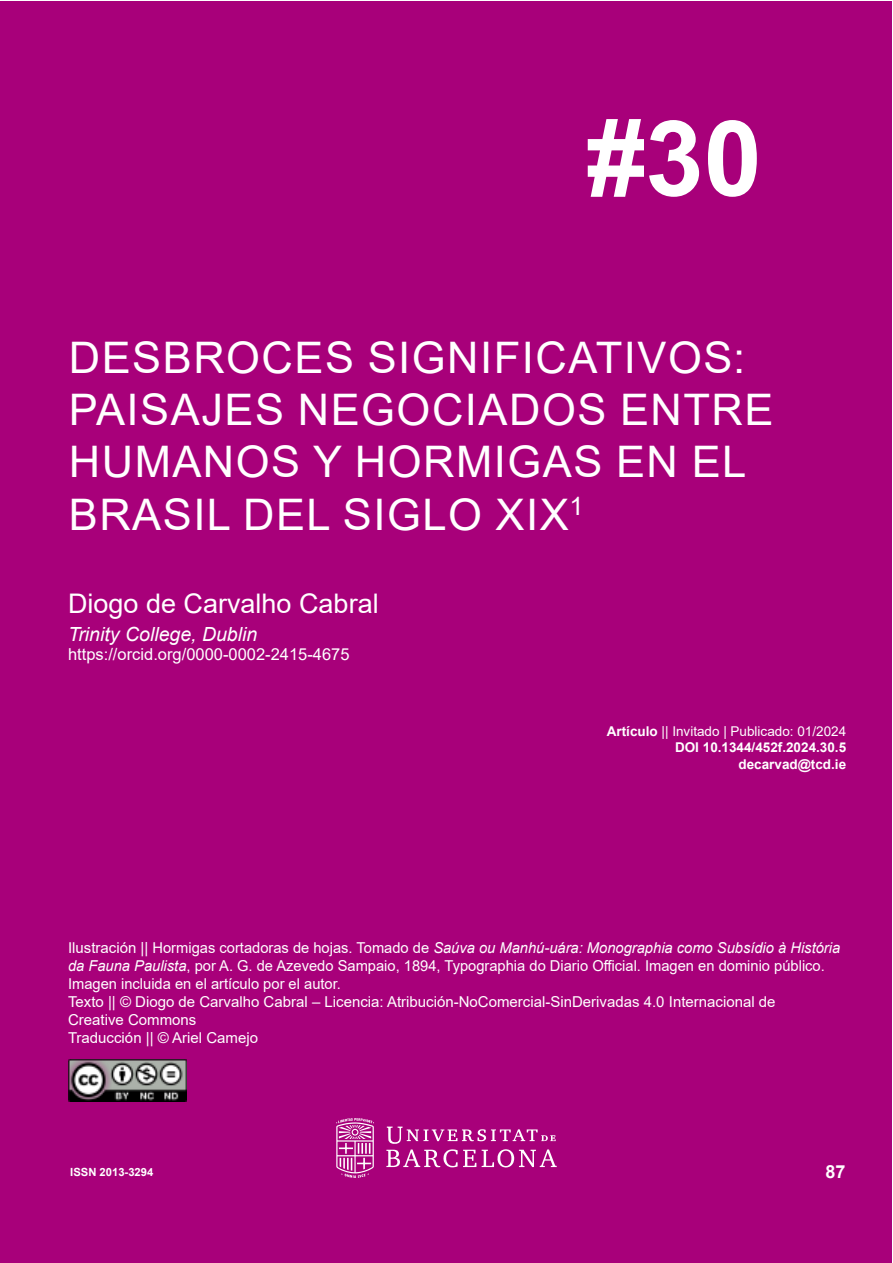
<style>
.page{position:relative;width:893px;height:1263px;background:#fff}
.page>*{position:absolute;margin:0;border:0;box-sizing:border-box;transform-origin:0 0}
.t1{font:700 105px "Arial";color:#fff}
.t2{font:43.5px/52.2px "Arial";letter-spacing:.035em;color:#fff}
.t3{font:27px "Arial";color:#fff}
.t4{font:italic 19.5px "Arial";color:#fff}
.t5{font:700 18px "Arial";color:#fff}
.t6{font:16.5px "Arial";color:#fff}
.t7{font:15px/18px "Arial";color:#fff}
.t8{font:700 13.5px/16.2px "Arial";color:#fff;text-align:right}
.t9{font:700 11.25px "Arial";color:#fff}
.s1{font-weight:400}
.s2{font-style:italic}
</style>
<div class="page">
<div style="left:1px;top:1px;width:891px;height:1261px;background:#a8007a"></div>
<img style="left:68px;top:1059px;width:118px;height:42px">
<svg style="left:386px;top:1126px;width:171px;height:41px"></svg>
<svg style="left:336px;top:1118px;width:38px;height:60px"></svg>
<h1 class="t1" style="left:587px;top:85px;width:177px">#30</h1>
<h2 class="t2" style="left:69px;top:331px;width:706px">DESBROCES SIGNIFICATIVOS:<br>PAISAJES NEGOCIADOS ENTRE<br>HUMANOS Y HORMIGAS EN EL<br>BRASIL DEL SIGLO XIX<sup>1</sup></h2>
<h3 class="t3" style="left:68px;top:585px;width:312px">Diogo de Carvalho Cabral</h3>
<h3 class="t4" style="left:68px;top:621px;width:191px">Trinity College, Dublin</h3>
<p class="t6" style="left:68px;top:643px;width:283px">https://orcid.org/0000-0002-2415-4675</p>
<p class="t8" style="left:607px;top:723px;width:241px">Artículo <span class="s1">|| Invitado | Publicado: 01/2024<br></span>DOI 10.1344/452f.2024.30.5 decarvad@tcd.ie</p>
<p class="t7" style="left:68px;top:938px;width:774px">Ilustración || Hormigas cortadoras de hojas. Tomado de <span class="s2">Saúva ou Manhú-uára: Monographia como Subsídio à História da Fauna Paulista</span>, por A. G. de Azevedo Sampaio, 1894, Typographia do Diario Official. Imagen en dominio público.<br>Imagen incluida en el artículo por el autor.<br>Texto || © Diogo de Carvalho Cabral – Licencia: Atribución-NoComercial-SinDerivadas 4.0 Internacional de<br>Creative Commons<br>Traducción || © Ariel Camejo</p>
<p class="t9" style="left:70px;top:1163px;width:85px">ISSN 2013-3294</p>
<p class="t5" style="left:825px;top:1159px;width:22px">87</p>
</div>
